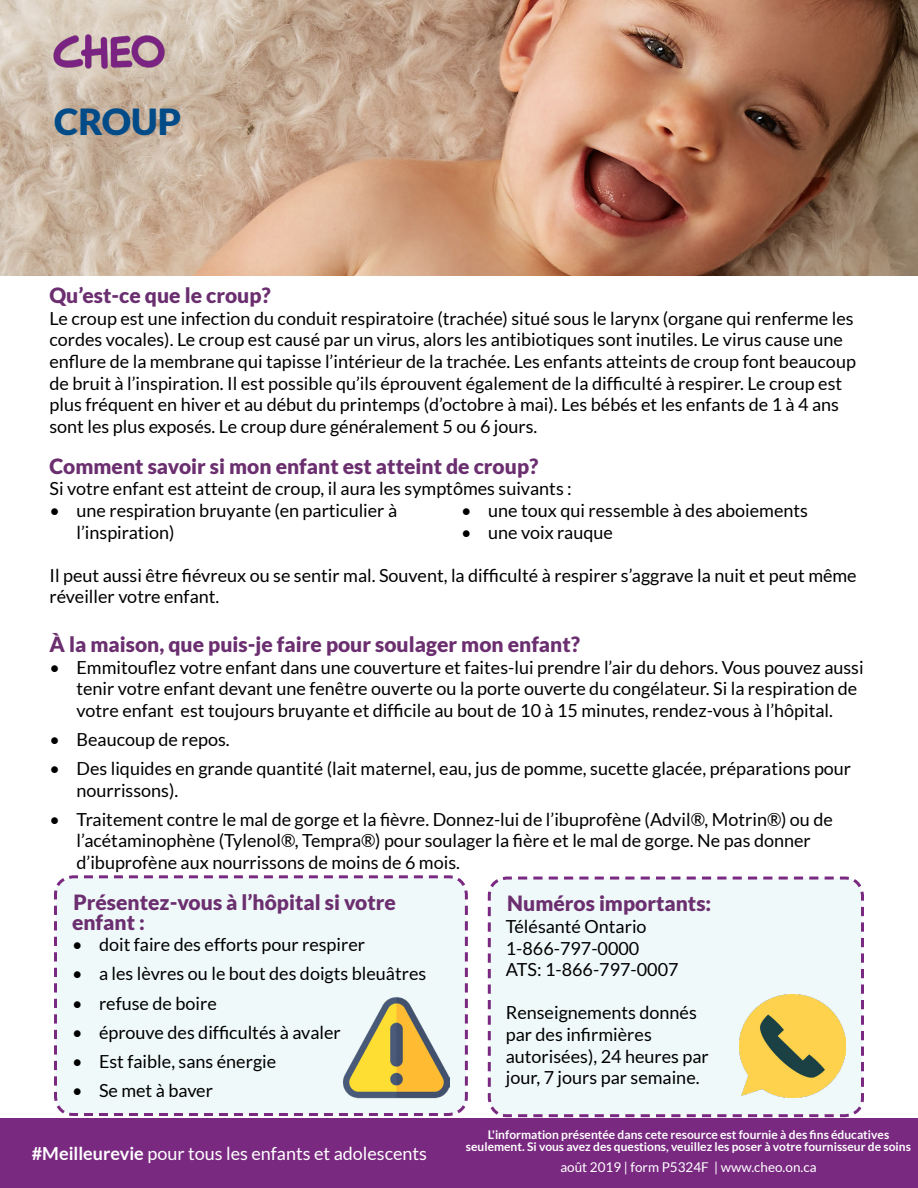
<style>
.page{position:relative;width:918px;height:1188px;background:#fff}
.page>*{position:absolute;margin:0;border:0;box-sizing:border-box;transform-origin:0 0}
.t1{font:900 36px "Lato";color:#004b88}
.H2_-_Purple{font:900 21px/19.5px "Lato";color:#6b2f70}
.H2_-_Purple-2{font:18px/21.6px "Lato";color:#000}
.t2{font:18px "Lato";color:#fff}
.t3{font:13.5px "Lato";color:#fff}
.t4{font:700 12px/12px "Lato";color:#fff;text-align:center}
.s1{font-weight:700}
</style>
<div class="page">
<div style="left:0;top:1119px;width:918px;height:69px;background:#7a2981"></div>
<img style="left:0;top:0;width:918px;height:276px">
<img style="left:50px;top:32px;width:118px;height:40px">
<div style="left:54px;top:875px;width:414px;height:241px;background:#f0f9f9"></div>
<svg style="left:486px;top:876px;width:380px;height:243px"></svg>
<img style="left:344px;top:995px;width:106px;height:106px">
<img style="left:740px;top:994px;width:106px;height:104px">
<h1 class="t1" style="left:54px;top:101px;width:129px">CROUP</h1>
<h2 class="H2_-_Purple" style="left:50px;top:285px;width:223px">Qu’est-ce que le croup?</h2>
<p class="H2_-_Purple-2" style="left:50px;top:307px;width:808px">Le croup est une infection du conduit respiratoire (trachée) situé sous le larynx (organe qui renferme les cordes vocales). Le croup est causé par un virus, alors les antibiotiques sont inutiles. Le virus cause une enflure de la membrane qui tapisse l’intérieur de la trachée. Les enfants atteints de croup font beaucoup de bruit à l’inspiration. Il est possible qu’ils éprouvent également de la difficulté à respirer. Le croup est plus fréquent en hiver et au début du printemps (d’octobre à mai). Les bébés et les enfants de 1 à 4 ans sont les plus exposés. Le croup dure généralement 5 ou 6 jours.</p>
<h2 class="H2_-_Purple" style="left:50px;top:456px;width:490px">Comment savoir si mon enfant est atteint de croup?</h2>
<p class="H2_-_Purple-2" style="left:50px;top:478px;width:524px">Si votre enfant est atteint de croup, il aura les symptômes suivants :</p>
<p class="H2_-_Purple-2" style="left:76px;top:500px;width:322px;text-indent:-27px">• une respiration bruyante (en particulier à l’inspiration)</p>
<p class="H2_-_Purple-2" style="left:461px;top:500px;width:348px">• une toux qui ressemble à des aboiements</p>
<p class="H2_-_Purple-2" style="left:461px;top:521px;width:153px">• une voix rauque</p>
<p class="H2_-_Purple-2" style="left:50px;top:564px;width:809px">Il peut aussi être fiévreux ou se sentir mal. Souvent, la difficulté à respirer s’aggrave la nuit et peut même réveiller votre enfant.</p>
<h2 class="H2_-_Purple" style="left:50px;top:634px;width:532px">À la maison, que puis-je faire pour soulager mon enfant?</h2>
<p class="H2_-_Purple-2" style="left:76px;top:656px;width:789px;text-indent:-27px">• Emmitouflez votre enfant dans une couverture et faites-lui prendre l’air du dehors. Vous pouvez aussi tenir votre enfant devant une fenêtre ouverte ou la porte ouverte du congélateur. Si la respiration de votre enfant est toujours bruyante et difficile au bout de 10 à 15 minutes, rendez-vous à l’hôpital.</p>
<p class="H2_-_Purple-2" style="left:50px;top:728px;width:182px">• Beaucoup de repos.</p>
<p class="H2_-_Purple-2" style="left:76px;top:758px;width:776px;text-indent:-27px">• Des liquides en grande quantité (lait maternel, eau, jus de pomme, sucette glacée, préparations pour nourrissons).</p>
<p class="H2_-_Purple-2" style="left:76px;top:808px;width:758px;text-indent:-27px">• Traitement contre le mal de gorge et la fièvre. Donnez-lui de l’ibuprofène (Advil®, Motrin®) ou de l’acétaminophène (Tylenol®, Tempra®) pour soulager la fière et le mal de gorge. Ne pas donner d’ibuprofène aux nourrissons de moins de 6 mois.</p>
<h2 class="H2_-_Purple" style="left:72px;top:892px;width:325px">Présentez-vous à l’hôpital si votre enfant :</h2>
<p class="H2_-_Purple-2" style="left:72px;top:934px;width:295px">• doit faire des efforts pour respirer</p>
<p class="H2_-_Purple-2" style="left:72px;top:963px;width:356px">• a les lèvres ou le bout des doigts bleuâtres</p>
<p class="H2_-_Purple-2" style="left:72px;top:992px;width:146px">• refuse de boire</p>
<p class="H2_-_Purple-2" style="left:72px;top:1021px;width:270px">• éprouve des difficultés à avaler</p>
<p class="H2_-_Purple-2" style="left:72px;top:1050px;width:206px">• Est faible, sans énergie</p>
<p class="H2_-_Purple-2" style="left:72px;top:1079px;width:143px">• Se met à baver</p>
<h2 class="H2_-_Purple" style="left:507px;top:894px;width:206px">Numéros importants:</h2>
<h2 class="H2_-_Purple-2" style="left:506px;top:916px;width:142px">Télésanté Ontario</h2>
<h2 class="H2_-_Purple-2" style="left:506px;top:937px;width:135px">1-866-797-0000</h2>
<h2 class="H2_-_Purple-2" style="left:506px;top:959px;width:174px">ATS: 1-866-797-0007</h2>
<h2 class="H2_-_Purple-2" style="left:506px;top:1002px;width:193px">Renseignements donnés</h2>
<h2 class="H2_-_Purple-2" style="left:506px;top:1024px;width:204px">par des infirmières autorisées), 24 heures par jour, 7 jours par semaine.</h2>
<p class="t2" style="left:32px;top:1143px;width:397px"><span class="s1">#Meilleurevie</span> pour tous les enfants et adolescents</p>
<p class="t4" style="left:466px;top:1129px;width:446px">L'information présentée dans cete resource est fournie à des fins éducatives seulement. Si vous avez des questions, veuillez les poser à votre fournisseur de soins</p>
<p class="t3" style="left:560px;top:1160px;width:258px">août 2019 | form P5324F | www.cheo.on.ca</p>
</div>
